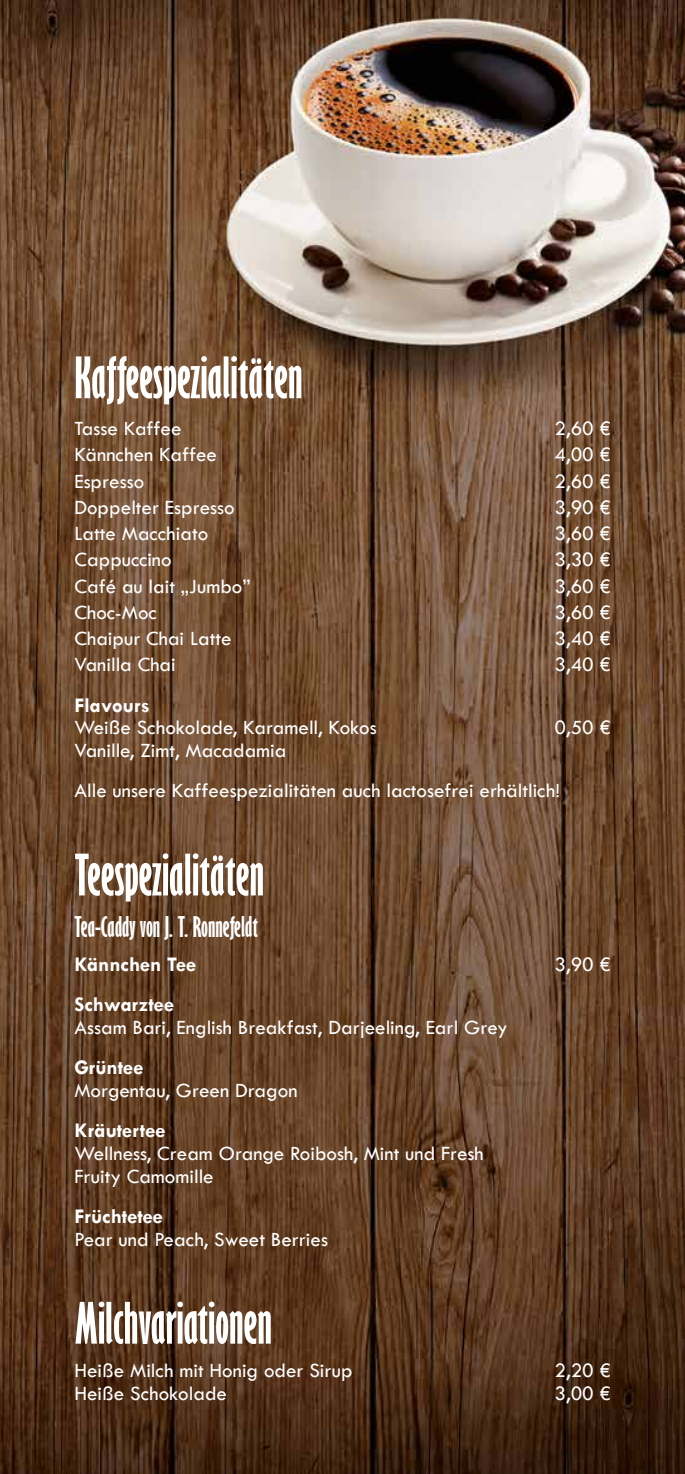
<style>
.page{position:relative;width:685px;height:1474px;background:#fff}
.page>*{position:absolute;margin:0;border:0;box-sizing:border-box;transform-origin:0 0}
.t1{font:700 extra-condensed 52.5px "Gill Sans";color:#fff}
.t2{font:700 extra-condensed 26.25px "Gill Sans";color:#fff}
.t3{font:21px/40.2px "Tw Cen";color:#fff}
.t4{font:700 21px "Tw Cen";color:#fff}
</style>
<div class="page">
<img style="left:0;top:0;width:685px;height:1473px">
<h1 class="t1" style="left:74px;top:346px;width:230px">Kaffeespezialitäten</h1>
<p class="t3" style="left:74px;top:408px;width:109px">Tasse Kaffee</p>
<p class="t3" style="left:554px;top:408px;width:58px">2,60 €</p>
<p class="t3" style="left:74px;top:434px;width:144px">Kännchen Kaffee</p>
<p class="t3" style="left:554px;top:434px;width:58px">4,00 €</p>
<p class="t3" style="left:74px;top:460px;width:71px">Espresso</p>
<p class="t3" style="left:554px;top:460px;width:58px">2,60 €</p>
<p class="t3" style="left:74px;top:487px;width:162px">Doppelter Espresso</p>
<p class="t3" style="left:554px;top:487px;width:58px">3,90 €</p>
<p class="t3" style="left:74px;top:513px;width:135px">Latte Macchiato</p>
<p class="t3" style="left:554px;top:513px;width:58px">3,60 €</p>
<p class="t3" style="left:74px;top:539px;width:99px">Cappuccino</p>
<p class="t3" style="left:554px;top:539px;width:58px">3,30 €</p>
<p class="t3" style="left:74px;top:565px;width:177px">Café au lait „Jumbo”</p>
<p class="t3" style="left:554px;top:565px;width:58px">3,60 €</p>
<p class="t3" style="left:74px;top:592px;width:84px">Choc-Moc</p>
<p class="t3" style="left:554px;top:592px;width:58px">3,60 €</p>
<p class="t3" style="left:74px;top:618px;width:159px">Chaipur Chai Latte</p>
<p class="t3" style="left:554px;top:618px;width:58px">3,40 €</p>
<p class="t3" style="left:74px;top:644px;width:103px">Vanilla Chai</p>
<p class="t3" style="left:554px;top:644px;width:58px">3,40 €</p>
<p class="t4" style="left:74px;top:692px;width:77px">Flavours</p>
<p class="t3" style="left:74px;top:707px;width:304px">Weiße Schokolade, Karamell, Kokos</p>
<p class="t3" style="left:554px;top:707px;width:58px">0,50 €</p>
<p class="t3" style="left:74px;top:730px;width:487px">Vanille, Zimt, Macadamia<br>Alle unsere Kaffeespezialitäten auch lactosefrei erhältlich!</p>
<h1 class="t1" style="left:74px;top:843px;width:191px">Teespezialitäten</h1>
<p class="t2" style="left:74px;top:911px;width:185px">Tea-Caddy von J. T. Ronnefeldt</p>
<p class="t4" style="left:74px;top:951px;width:123px">Kännchen Tee</p>
<p class="t3" style="left:554px;top:943px;width:58px">3,90 €</p>
<p class="t4" style="left:74px;top:991px;width:101px">Schwarztee</p>
<p class="t3" style="left:74px;top:1006px;width:434px">Assam Bari, English Breakfast, Darjeeling, Earl Grey</p>
<p class="t4" style="left:74px;top:1054px;width:70px">Grüntee</p>
<p class="t3" style="left:74px;top:1069px;width:224px">Morgentau, Green Dragon</p>
<p class="t4" style="left:74px;top:1117px;width:93px">Kräutertee</p>
<p class="t3" style="left:74px;top:1141px;width:411px;line-height:22.8px">Wellness, Cream Orange Roibosh, Mint und Fresh<br>Fruity Camomille</p>
<p class="t4" style="left:74px;top:1203px;width:90px">Früchtetee</p>
<p class="t3" style="left:74px;top:1218px;width:255px">Pear und Peach, Sweet Berries</p>
<h1 class="t1" style="left:74px;top:1291px;width:199px">Milchvariationen</h1>
<p class="t3" style="left:74px;top:1349px;width:280px">Heiße Milch mit Honig oder Sirup</p>
<p class="t3" style="left:554px;top:1349px;width:58px">2,20 €</p>
<p class="t3" style="left:74px;top:1372px;width:154px">Heiße Schokolade</p>
<p class="t3" style="left:554px;top:1372px;width:58px">3,00 €</p>
</div>
